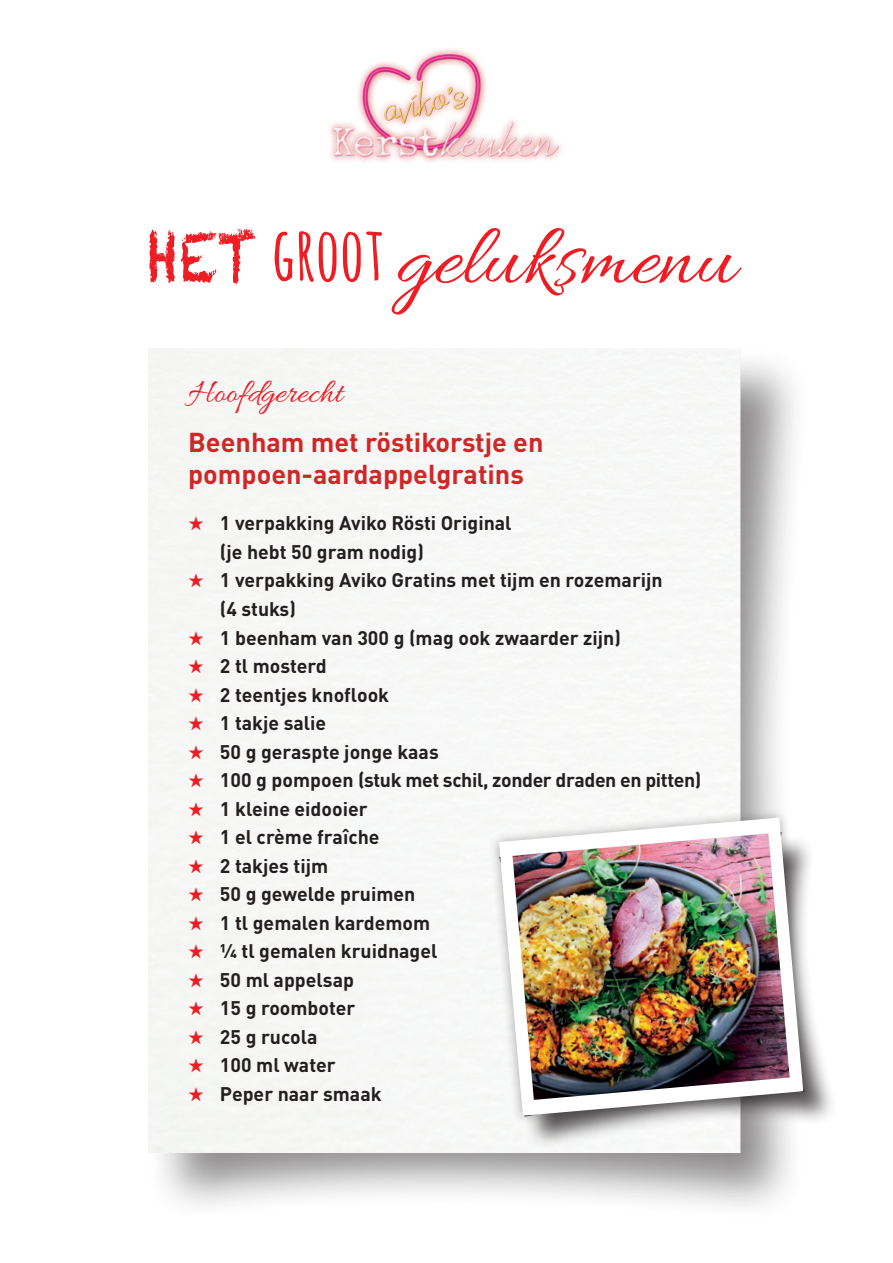
<style>
.page{position:relative;width:893px;height:1263px;background:#fff}
.page>*{position:absolute;margin:0;border:0;box-sizing:border-box;transform-origin:0 0}
.t1{font:88.95px "Allura";color:#ee1d23}
.t2{font:34.5px "Allura";color:#ee1d23}
.t3{font:700 27px/31.5px "DIN Pro";color:#d12727}
.t4{font:700 19.5px/28.5px "DIN Pro";color:#231f20}
.t5{font:700 19.5px "DIN Pro";letter-spacing:-.02em;color:#231f20}
.s1{font-family:"Chalkduster";font-size:68.1px}
.s2{font-family:"Amatic SC";font-weight:700;font-size:74.1px}
.s3{color:#ee1d23}
</style>
<div class="page">
<div style="left:146px;top:346px;width:664px;height:876px;background:#231f20;opacity:.75"></div>
<div style="left:149px;top:348px;width:591px;height:805px;background:#f6f7f6"></div>
<div style="left:502px;top:834px;width:335px;height:316px;background:#231f20;opacity:.75"></div>
<svg style="left:487px;top:806px;width:328px;height:321px;fill:#f6f7f7"></svg>
<svg style="left:499px;top:817px;width:304px;height:299px"></svg>
<img style="left:512px;top:833px;width:278px;height:267px">
<img style="left:329px;top:49px;width:233px;height:113px">
<h1 class="t1" style="left:147px;top:210px;width:590px"><span class="s1">HET</span> <span class="s2">GROOT</span> geluksmenu</h1>
<h2 class="t2" style="left:188px;top:374px;width:156px">Hoofdgerecht</h2>
<h3 class="t3" style="left:188px;top:424px;width:357px">Beenham met röstikorstje en pompoen-aardappelgratins</h3>
<p class="t4" style="left:220px;top:507px;width:293px;text-indent:-32px"><span class="s3">★</span> 1 verpakking Aviko Rösti Original (je hebt 50 gram nodig)</p>
<p class="t4" style="left:220px;top:564px;width:444px;text-indent:-32px"><span class="s3">★</span> 1 verpakking Aviko Gratins met tijm en rozemarijn (4 stuks)</p>
<p class="t4" style="left:188px;top:621px;width:434px"><span class="s3">★</span> 1 beenham van 300 g (mag ook zwaarder zijn)</p>
<p class="t4" style="left:188px;top:649px;width:140px"><span class="s3">★</span> 2 tl mosterd</p>
<p class="t4" style="left:188px;top:678px;width:203px"><span class="s3">★</span> 2 teentjes knoflook</p>
<p class="t4" style="left:188px;top:706px;width:140px"><span class="s3">★</span> 1 takje salie</p>
<p class="t4" style="left:188px;top:735px;width:252px"><span class="s3">★</span> 50 g geraspte jonge kaas</p>
<p class="t5" style="left:188px;top:764px;width:515px"><span class="s3">★</span> 100 g pompoen (stuk met schil, zonder draden en pitten)</p>
<p class="t4" style="left:188px;top:792px;width:181px"><span class="s3">★</span> 1 kleine eidooier</p>
<p class="t4" style="left:188px;top:820px;width:193px"><span class="s3">★</span> 1 el crème fraîche</p>
<p class="t4" style="left:188px;top:849px;width:142px"><span class="s3">★</span> 2 takjes tijm</p>
<p class="t4" style="left:188px;top:877px;width:229px"><span class="s3">★</span> 50 g gewelde pruimen</p>
<p class="t4" style="left:188px;top:906px;width:243px"><span class="s3">★</span> 1 tl gemalen kardemom</p>
<p class="t4" style="left:188px;top:934px;width:251px"><span class="s3">★</span> ¼ tl gemalen kruidnagel</p>
<p class="t4" style="left:188px;top:963px;width:167px"><span class="s3">★</span> 50 ml appelsap</p>
<p class="t4" style="left:188px;top:991px;width:169px"><span class="s3">★</span> 15 g roomboter</p>
<p class="t4" style="left:188px;top:1020px;width:131px"><span class="s3">★</span> 25 g rucola</p>
<p class="t4" style="left:188px;top:1048px;width:149px"><span class="s3">★</span> 100 ml water</p>
<p class="t4" style="left:188px;top:1077px;width:195px"><span class="s3">★</span> Peper naar smaak</p>
</div>
